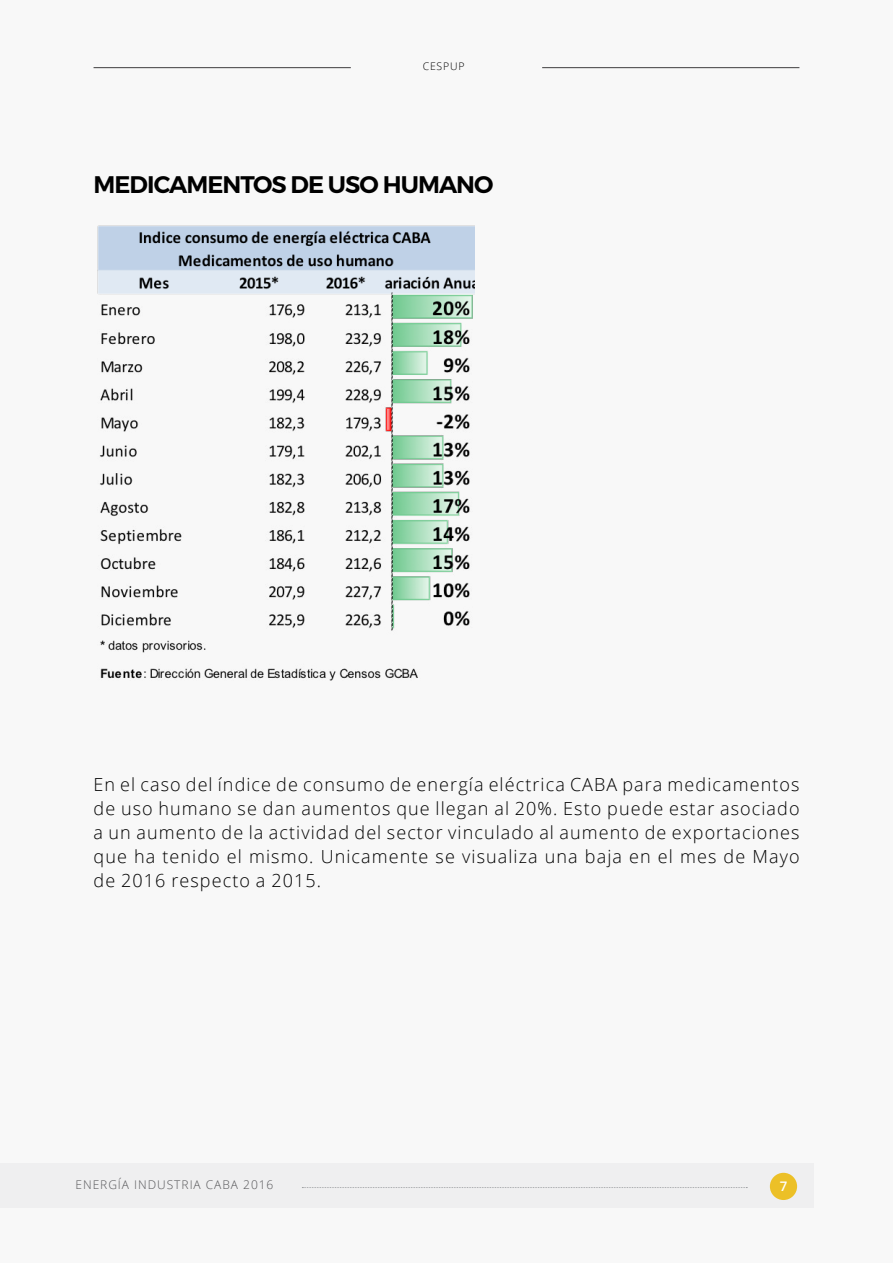
<style>
.page{position:relative;width:893px;height:1263px;background:#f8f8f8}
.page>*{position:absolute;margin:0;border:0;box-sizing:border-box;transform-origin:0 0}
.t1{font:600 24px "Montserrat";letter-spacing:-.04em;color:#000}
.t2{font:300 18px/24px "Open Sans";letter-spacing:.06em;color:#000;text-align:justify}
.t3{font:600 13.2px "Open Sans";color:#fff}
.t4{font:300 12px "Open Sans";letter-spacing:.08em;color:#565659}
.t5{font:300 10.5px "Open Sans";letter-spacing:.08em;color:#000}
</style>
<div class="page">
<img style="left:98px;top:225px;width:376px;height:456px">
<div style="left:0;top:1163px;width:814px;height:45px;background:#efeff0"></div>
<div style="left:770px;top:1173px;width:27px;height:27px;background:#ecc027;border-radius:50%"></div>
<hr style="left:94px;top:67px;width:257px;height:1px;background:#3d3c3e">
<hr style="left:542px;top:67px;width:257px;height:1px;background:#3d3c3e">
<svg style="left:302px;top:1187px;width:445px;height:1px"></svg>
<p class="t5" style="left:423px;top:59px;width:43px">CESPUP</p>
<h1 class="t1" style="left:94px;top:170px;width:401px">MEDICAMENTOS DE USO HUMANO</h1>
<p class="t2" style="left:94px;top:772px;width:707px">En el caso del índice de consumo de energía eléctrica CABA para medicamentos de uso humano se dan aumentos que llegan al 20%. Esto puede estar asociado a un aumento de la actividad del sector vinculado al aumento de exportaciones que ha tenido el mismo. Unicamente se visualiza una baja en el mes de Mayo de 2016 respecto a 2015.</p>
<p class="t4" style="left:75px;top:1177px;width:199px">ENERGÍA INDUSTRIA CABA 2016</p>
<p class="t3" style="left:780px;top:1177px;width:9px">7</p>
</div>
